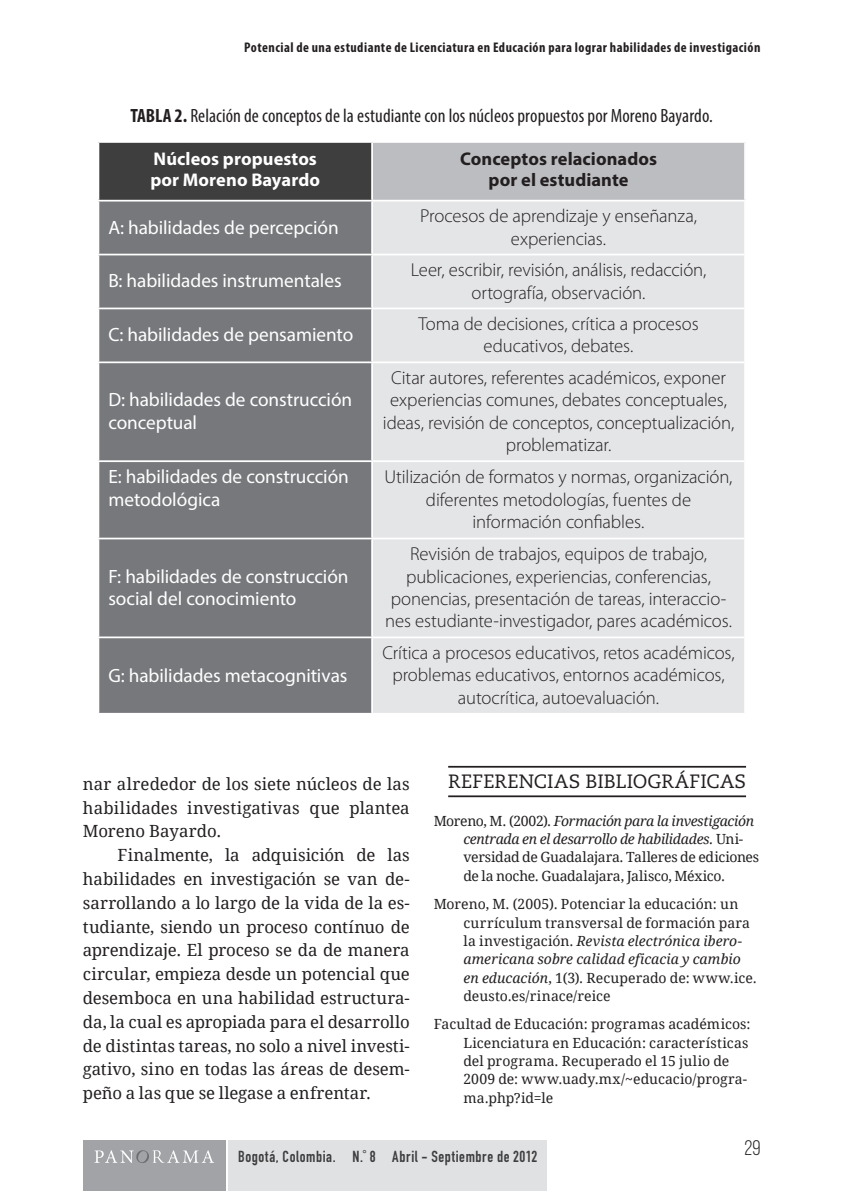
<style>
.page{position:relative;width:844px;height:1191px;background:#fff}
.page>*{position:absolute;margin:0;border:0;box-sizing:border-box;transform-origin:0 0}
.t1{font:21px "Bebas Neue";color:#231f20}
.t2{font:19.25px/22.8px "Myriad Pro";letter-spacing:-.005em;color:#fff}
.t3{font:condensed 19.25px "Myriad Pro";letter-spacing:.005em;color:#231f20}
.t4{font:19.25px "Caecilia LT Std";letter-spacing:.01em;color:#231f20}
.t5{font:300 18.72px/22.4px "Myriad Pro";letter-spacing:-.005em;color:#231f20;text-align:center}
.t6{font:700 18.38px/21px "Myriad Pro";letter-spacing:.005em;color:#231f20;text-align:center}
.t7{font:700 18.38px/21px "Myriad Pro";letter-spacing:.005em;color:#fff}
.t8{font:16.8px/23.8px "Droid Serif";color:#231f20;text-align:justify}
.t9{font:15.75px "DIN Engschrift Std";letter-spacing:.035em;color:#3e3e3f}
.t10{font:14px/18.4px "Droid Serif";color:#231f20}
.t11{font:14px/18.4px "Droid Serif";letter-spacing:-.02em;color:#231f20}
.t12{font:700 condensed 14px "Myriad Pro";letter-spacing:.035em;color:#231f20}
.s1{font-weight:700}
.s2{font-style:italic}
</style>
<div class="page">
<div style="left:83px;top:1140px;width:143px;height:51px;background:#a1a3a6"></div>
<div style="left:229px;top:1140px;width:318px;height:51px;background:#e0e1e3"></div>
<svg style="left:94px;top:1150px;width:120px;height:13px"></svg>
<div style="left:98px;top:141px;width:274px;height:60px;background:#3e3e3f"></div>
<div style="left:372px;top:141px;width:372px;height:60px;background:#bcbdc0"></div>
<svg style="left:99px;top:201px;width:272px;height:512px;background:#7b7d80"></svg>
<div style="left:373px;top:201px;width:371px;height:512px;background:#e4e5e7"></div>
<hr style="left:371px;top:143px;width:2px;height:57px;background:#fff">
<hr style="left:97px;top:254px;width:275px;height:1px;background:#fff">
<hr style="left:372px;top:254px;width:373px;height:1px;background:#fff">
<hr style="left:97px;top:307px;width:275px;height:2px;background:#fff">
<hr style="left:372px;top:307px;width:373px;height:2px;background:#fff">
<hr style="left:97px;top:361px;width:275px;height:2px;background:#fff">
<hr style="left:372px;top:361px;width:373px;height:2px;background:#fff">
<hr style="left:97px;top:460px;width:275px;height:2px;background:#fff">
<hr style="left:372px;top:460px;width:373px;height:2px;background:#fff">
<hr style="left:97px;top:537px;width:275px;height:2px;background:#fff">
<hr style="left:372px;top:537px;width:373px;height:2px;background:#fff">
<hr style="left:97px;top:636px;width:275px;height:2px;background:#fff">
<hr style="left:372px;top:636px;width:373px;height:2px;background:#fff">
<svg style="left:98px;top:141px;width:274px;height:2px"></svg>
<svg style="left:372px;top:141px;width:373px;height:2px"></svg>
<hr style="left:97px;top:143px;width:2px;height:57px;background:#fff">
<hr style="left:97px;top:200px;width:275px;height:1px;background:#fff">
<hr style="left:372px;top:200px;width:373px;height:1px;background:#fff">
<hr style="left:448px;top:766px;width:297px;height:1px;background:#231f20">
<hr style="left:448px;top:795px;width:297px;height:2px;background:#231f20">
<p class="t12" style="left:244px;top:38px;width:517px">Potencial de una estudiante de Licenciatura en Educación para lograr habilidades de investigación</p>
<p class="t3" style="left:130px;top:104px;width:584px"><span class="s1">Tabla 2.</span> Relación de conceptos de la estudiante con los núcleos propuestos por Moreno Bayardo.</p>
<p class="t7" style="left:150px;top:147px;width:171px">Núcleos propuestos por Moreno Bayardo</p>
<p class="t6" style="left:460px;top:147px;width:198px">Conceptos relacionados por el estudiante</p>
<p class="t2" style="left:108px;top:215px;width:232px">A: habilidades de percepción</p>
<p class="t5" style="left:420px;top:204px;width:278px">Procesos de aprendizaje y enseñanza, experiencias.</p>
<p class="t2" style="left:108px;top:269px;width:235px">B: habilidades instrumentales</p>
<p class="t5" style="left:410px;top:258px;width:297px">Leer, escribir, revisión, análisis, redacción, ortografía, observación.</p>
<p class="t2" style="left:108px;top:323px;width:246px">C: habilidades de pensamiento</p>
<p class="t5" style="left:418px;top:312px;width:281px">Toma de decisiones, crítica a procesos educativos, debates.</p>
<p class="t2" style="left:108px;top:388px;width:245px">D: habilidades de construcción conceptual</p>
<p class="t5" style="left:383px;top:366px;width:353px">Citar autores, referentes académicos, exponer experiencias comunes, debates conceptuales, ideas, revisión de conceptos, conceptualización, problematizar.</p>
<p class="t2" style="left:108px;top:465px;width:242px">E: habilidades de construcción metodológica</p>
<p class="t5" style="left:384px;top:465px;width:349px">Utilización de formatos y normas, organización, diferentes metodologías, fuentes de información confiables.</p>
<p class="t2" style="left:108px;top:564px;width:242px">F: habilidades de construcción social del conocimiento</p>
<p class="t2" style="left:108px;top:663px;width:240px">G: habilidades metacognitivas</p>
<p class="t5" style="left:385px;top:542px;width:348px">Revisión de trabajos, equipos de trabajo, publicaciones, experiencias, conferencias, ponencias, presentación de tareas, interaccio&shy;nes estudiante-investigador, pares académicos.</p>
<p class="t5" style="left:382px;top:641px;width:354px">Crítica a procesos educativos, retos académicos, problemas educativos, entornos académicos, autocrítica, autoevaluación.</p>
<p class="t8" style="left:83px;top:772px;width:328px">nar alrededor de los siete núcleos de las habilidades investigativas que plantea Moreno Bayardo.</p>
<p class="t8" style="left:83px;top:843px;width:328px;text-indent:35px">Finalmente, la adquisición de las habilidades en investigación se van de&shy;sarrollando a lo largo de la vida de la es&shy;tudiante, siendo un proceso contínuo de aprendizaje. El proceso se da de manera circular, empieza desde un potencial que desemboca en una habilidad estructura&shy;da, la cual es apropiada para el desarrollo de distintas tareas, no solo a nivel investi&shy;gativo, sino en todas las áreas de desem&shy;peño a las que se llegase a enfrentar.</p>
<p class="t4" style="left:448px;top:769px;width:299px">REFERENCIAS BIBLIOGRÁFICAS</p>
<p class="t11" style="left:463px;top:811px;width:297px;text-indent:-30px">Moreno, M. (2002). <span class="s2">Formación para la investigación centrada en el desarrollo de habilidades.</span> Uni&shy;versidad de Guadalajara. Talleres de ediciones de la noche. Guadalajara, Jalisco, México.</p>
<p class="t10" style="left:463px;top:895px;width:295px;text-indent:-30px">Moreno, M. (2005). Potenciar la educación: un currículum transversal de formación para la investigación. <span class="s2">Revista electrónica ibero&shy;americana sobre calidad eficacia y cambio en educación</span>, 1(3). Recuperado de: www.ice. deusto.es/rinace/reice</p>
<p class="t10" style="left:463px;top:1015px;width:288px;text-indent:-30px">Facultad de Educación: programas académicos:<br>Licenciatura en Educación: características del programa. Recuperado el 15 julio de 2009 de: www.uady.mx/~educacio/progra&shy;ma.php?id=le</p>
<p class="t9" style="left:238px;top:1147px;width:300px">Bogotá, Colombia. N.˚ 8 Abril - Septiembre de 2012</p>
<p class="t1" style="left:744px;top:1136px;width:17px">29</p>
</div>
